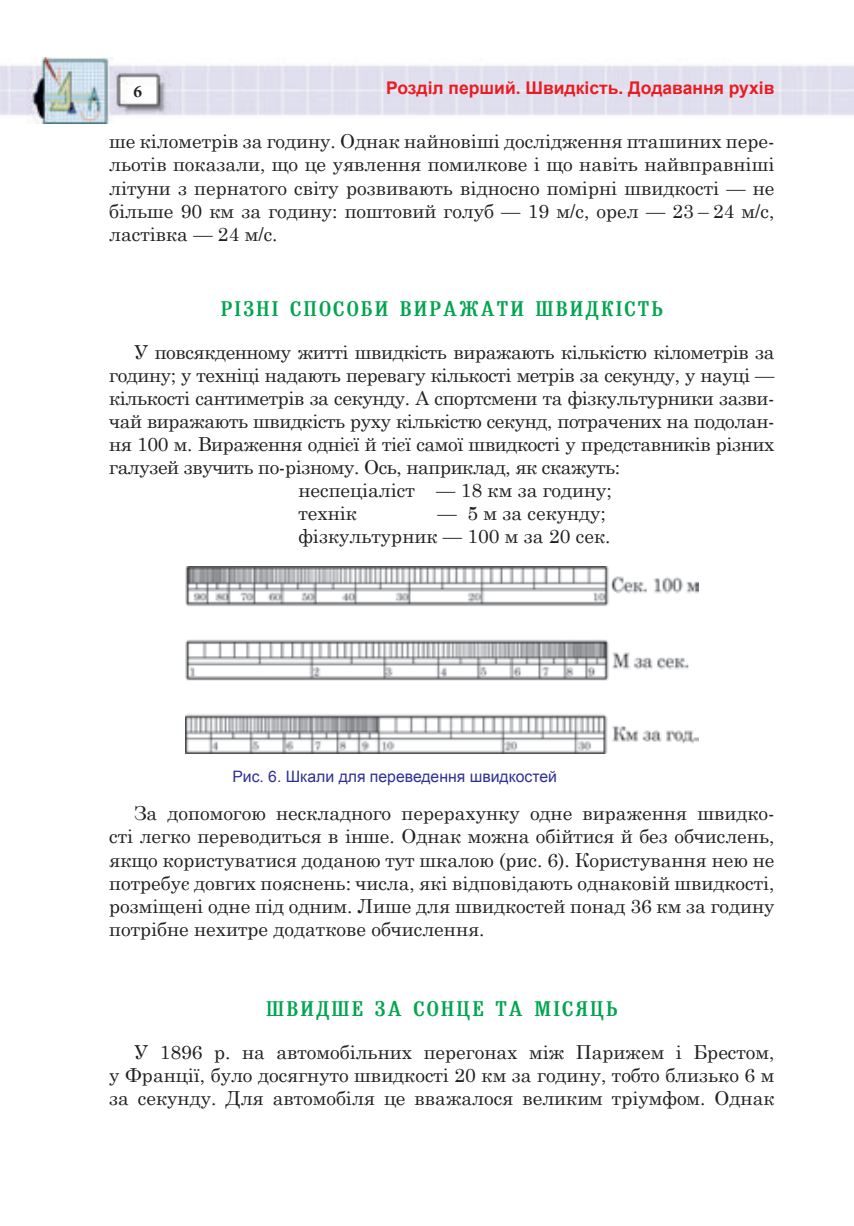
<style>
.page{position:relative;width:854px;height:1226px;background:#fff}
.page>*{position:absolute;margin:0;border:0;box-sizing:border-box;transform-origin:0 0}
.Параграф{font:700 21px "Bruskovaya";letter-spacing:.1em;color:#00a54f}
.Text{font:19.25px/23.1px "Century Schoolbook";color:#231f20;text-align:justify}
.t1{font:700 17.5px "Arial";color:#e91c22}
.t2{font:700 17.5px "Minion Cyrillic";color:#231f20}
.Підпис_до_рисунка_co{font:15.75px "Arial";color:#2e3092}
</style>
<div class="page">
<img style="left:0;top:57px;width:852px;height:66px">
<img style="left:185px;top:566px;width:513px;height:187px">
<p class="t2" style="left:134px;top:81px;width:10px">6</p>
<p class="t1" style="left:386px;top:76px;width:389px">Розділ перший. Швидкість. Додавання рухів</p>
<p class="Text" style="left:109px;top:128px;width:666px">ше кілометрів за годину. Однак найновіші дослідження пташиних пере&shy;льотів показали, що це уявлення помилкове і що навіть найвправніші літуни з пернатого світу розвивають відносно помірні швидкості — не більше 90 км за годину: поштовий голуб — 19 м/с, орел — 23 – 24 м/с, ластівка — 24 м/с.</p>
<p class="Параграф" style="left:221px;top:297px;width:443px">РІЗНІ СПОСОБИ ВИРАЖАТИ ШВИДКІСТЬ</p>
<p class="Text" style="left:109px;top:338px;width:666px;text-indent:25px">У повсякденному житті швидкість виражають кількістю кілометрів за годину; у техніці надають перевагу кількості метрів за секунду, у науці — кількості сантиметрів за секунду. А спортсмени та фізкультурники зазви&shy;чай виражають швидкість руху кількістю секунд, потрачених на подолан&shy;ня 100 м. Вираження однієї й тієї самої швидкості у представників різних галузей звучить по-різному. Ось, наприклад, як скажуть:</p>
<p class="Text" style="left:298px;top:477px;width:315px">неспеціаліст — 18 км за годину;</p>
<p class="Text" style="left:298px;top:500px;width:60px">технік</p>
<p class="Text" style="left:437px;top:500px;width:170px">— 5 м за секунду;</p>
<p class="Text" style="left:298px;top:523px;width:313px">фізкультурник — 100 м за 20 сек.</p>
<p class="Підпис_до_рисунка_co" style="left:232px;top:766px;width:326px">Рис. 6. Шкали для переведення швидкостей</p>
<p class="Text" style="left:109px;top:800px;width:666px;text-indent:25px">За допомогою нескладного перерахунку одне вираження швидко&shy;сті легко переводиться в інше. Однак можна обійтися й без обчислень, якщо користуватися доданою тут шкалою (рис. 6). Користування нею не потребує довгих пояснень: числа, які відповідають однаковій швидкості, розміщені одне під одним. Лише для швидкостей понад 36 км за годину потрібне нехитре додаткове обчислення.</p>
<p class="Параграф" style="left:266px;top:997px;width:352px">ШВИДШЕ ЗА СОНЦЕ ТА МІСЯЦЬ</p>
<p class="Text" style="left:109px;top:1038px;width:666px;text-indent:25px">У 1896 р. на автомобільних перегонах між Парижем і Брестом, у Франції, було досягнуто швидкості 20 км за годину, тобто близько 6 м за секунду. Для автомобіля це вважалося великим тріумфом. Однак</p>
</div>
